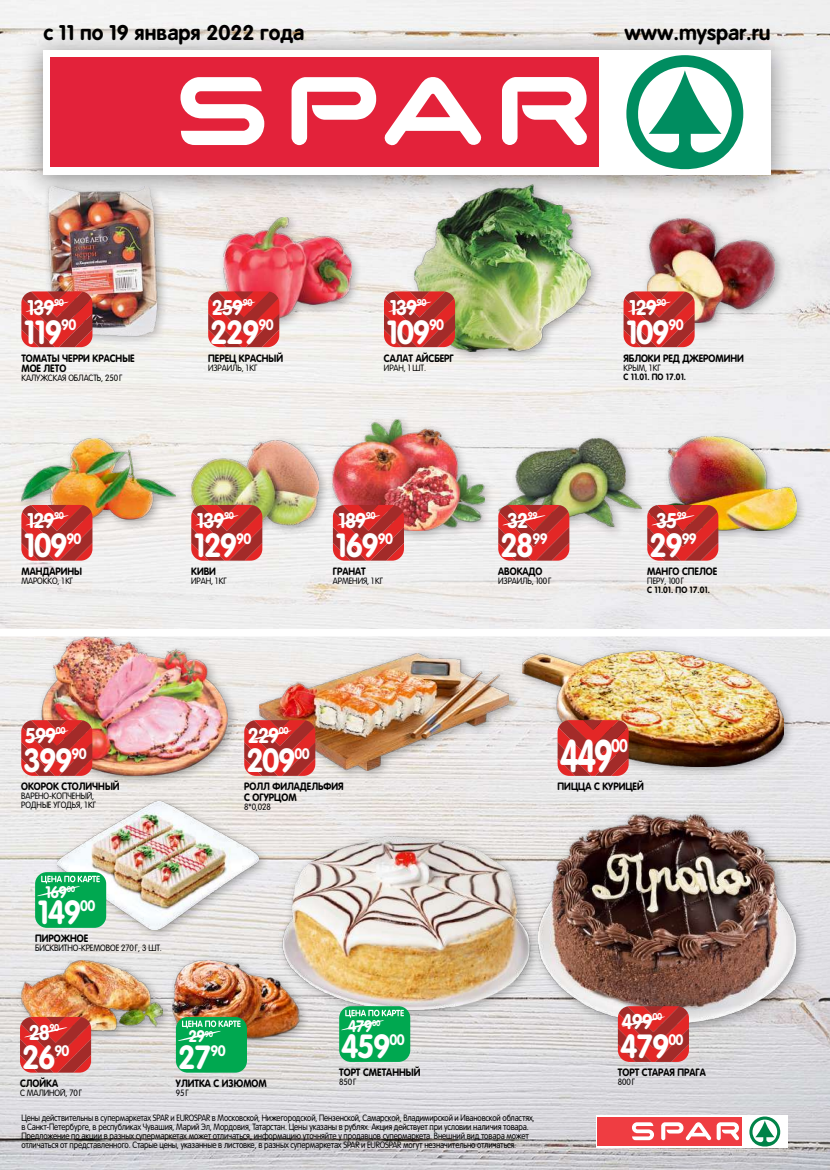
<style>
.page{position:relative;width:830px;height:1170px;background:#fff}
.page>*{position:absolute;margin:0;border:0;box-sizing:border-box;transform-origin:0 0}
.t1{font:45px "Rotonda Spar";color:#fff;scale:.75 1}
.t2{font:33px "Rotonda Spar";letter-spacing:-.05em;color:#fff;scale:.92 1}
.t3{font:21px "Rotonda Spar";letter-spacing:-.05em;color:#fff;scale:.92 1}
.t4{font:21px "Rotonda";color:#000}
.t5{font:18px "Rotonda Spar";color:#fff;scale:.85 1}
.t6{font:16.5px "Rotonda Spar";letter-spacing:-.05em;color:#fff;scale:.92 1}
.t7{font:10.5px/10.5px "Rotonda Spar";color:#000;scale:.91 1}
.t8{font:9px/9px "Rotonda C";letter-spacing:-.02em;color:#000;scale:.88 1}
.t9{font:9px/9px "Rotonda C";letter-spacing:-.02em;color:#000;scale:.91 1}
.t10{font:9px "Rotonda Spar";color:#000;scale:.91 1}
</style>
<div class="page">
<img style="left:0;top:0;width:829px;height:1169px">
<div style="left:33px;top:631px;width:207px;height:156px;background:#000;opacity:.3"></div>
<img style="left:35px;top:636px;width:193px;height:139px">
<div style="left:254px;top:647px;width:266px;height:134px;background:#000;opacity:.3"></div>
<img style="left:259px;top:653px;width:249px;height:117px">
<div style="left:516px;top:644px;width:278px;height:134px;background:#000;opacity:.3"></div>
<img style="left:522px;top:650px;width:261px;height:116px">
<div style="left:16px;top:954px;width:158px;height:99px;background:#000;opacity:.3"></div>
<img style="left:21px;top:960px;width:142px;height:81px">
<div style="left:166px;top:954px;width:144px;height:98px;background:#000;opacity:.3"></div>
<img style="left:172px;top:960px;width:127px;height:81px">
<div style="left:52px;top:796px;width:218px;height:144px;background:#000;opacity:.3"></div>
<img style="left:58px;top:801px;width:201px;height:128px">
<img style="left:266px;top:830px;width:266px;height:190px">
<div style="left:532px;top:808px;width:275px;height:227px;background:#000;opacity:.3"></div>
<img style="left:538px;top:814px;width:257px;height:209px">
<div style="left:42px;top:181px;width:126px;height:166px;background:#000;opacity:.3"></div>
<img style="left:46px;top:202px;width:112px;height:134px">
<div style="left:217px;top:212px;width:145px;height:122px;background:#000;opacity:.3"></div>
<img style="left:223px;top:218px;width:128px;height:104px">
<div style="left:408px;top:179px;width:194px;height:185px;background:#000;opacity:.3"></div>
<img style="left:414px;top:202px;width:176px;height:150px">
<div style="left:640px;top:212px;width:146px;height:122px;background:#000;opacity:.3"></div>
<img style="left:646px;top:218px;width:128px;height:104px">
<div style="left:16px;top:433px;width:170px;height:99px;background:#000;opacity:.3"></div>
<img style="left:21px;top:438px;width:155px;height:82px">
<div style="left:185px;top:435px;width:145px;height:102px;background:#000;opacity:.3"></div>
<img style="left:191px;top:440px;width:128px;height:86px">
<div style="left:326px;top:414px;width:169px;height:128px;background:#000;opacity:.3"></div>
<img style="left:333px;top:419px;width:151px;height:111px">
<div style="left:493px;top:433px;width:159px;height:106px;background:#eee"></div>
<img style="left:498px;top:438px;width:143px;height:90px">
<div style="left:642px;top:430px;width:165px;height:112px;background:#000;opacity:.3"></div>
<img style="left:647px;top:436px;width:148px;height:95px">
<svg style="left:21px;top:720px;width:71px;height:55px;background:#c43331"></svg>
<svg style="left:557px;top:720px;width:71px;height:55px;background:#c3302e"></svg>
<svg style="left:244px;top:720px;width:71px;height:55px;background:#c53331"></svg>
<svg style="left:21px;top:291px;width:71px;height:56px;background:#c53533"></svg>
<svg style="left:21px;top:505px;width:71px;height:55px;background:#c53431"></svg>
<svg style="left:208px;top:291px;width:71px;height:56px;background:#c53332"></svg>
<svg style="left:191px;top:505px;width:71px;height:55px;background:#c43431"></svg>
<svg style="left:384px;top:291px;width:71px;height:56px;background:#c43431"></svg>
<svg style="left:333px;top:505px;width:71px;height:55px;background:#c53231"></svg>
<svg style="left:623px;top:291px;width:71px;height:56px;background:#c63634"></svg>
<svg style="left:498px;top:505px;width:71px;height:55px;background:#c53431"></svg>
<svg style="left:647px;top:505px;width:71px;height:55px;background:#c53330"></svg>
<svg style="left:617px;top:1006px;width:71px;height:55px;background:#c43433"></svg>
<svg style="left:20px;top:1016px;width:71px;height:56px;background:#c53431"></svg>
<div style="left:176px;top:1016px;width:71px;height:56px;background:#00a850;border-radius:12px"></div>
<svg style="left:177px;top:1020px;width:63px;height:20px"></svg>
<div style="left:339px;top:1006px;width:71px;height:55px;background:#00a850;border-radius:12px"></div>
<svg style="left:340px;top:1009px;width:64px;height:21px"></svg>
<div style="left:35px;top:872px;width:71px;height:55px;background:#00a850;border-radius:12px"></div>
<svg style="left:37px;top:875px;width:63px;height:21px"></svg>
<svg style="left:595px;top:1114px;width:192px;height:33px"></svg>
<div style="left:597px;top:1116px;width:144px;height:29px;background:#ef3d42"></div>
<svg style="left:632px;top:1122px;width:21px;height:18px"></svg>
<svg style="left:661px;top:1122px;width:77px;height:18px"></svg>
<svg style="left:749px;top:1116px;width:30px;height:30px"></svg>
<div style="left:19px;top:30px;width:775px;height:172px;background:#000;opacity:.45"></div>
<div style="left:43px;top:50px;width:727px;height:124px;background:#fff"></div>
<div style="left:50px;top:57px;width:548px;height:110px;background:#e3223a"></div>
<svg style="left:384px;top:77px;width:97px;height:69px"></svg>
<svg style="left:180px;top:77px;width:84px;height:68px"></svg>
<svg style="left:502px;top:77px;width:85px;height:68px"></svg>
<svg style="left:291px;top:77px;width:85px;height:68px"></svg>
<svg style="left:626px;top:55px;width:117px;height:115px"></svg>
<div style="left:0;top:629px;width:829px;height:7px;background:#fff"></div>
<h3 class="t4" style="left:44px;top:21px;width:262px">с 11 по 19 января 2022 года</h3>
<h3 class="t4" style="left:624px;top:21px;width:148px">www.myspar.ru</h3>
<h3 class="t3" style="left:27px;top:295px;width:42px">139<sup>90</sup></h3>
<h3 class="t3" style="left:212px;top:295px;width:46px">259<sup>90</sup></h3>
<h3 class="t3" style="left:389px;top:295px;width:42px">139<sup>90</sup></h3>
<h3 class="t3" style="left:628px;top:295px;width:42px">129<sup>90</sup></h3>
<h2 class="t2" style="left:23px;top:313px;width:59px">119<sup>90</sup></h2>
<h2 class="t2" style="left:210px;top:313px;width:70px">229<sup>90</sup></h2>
<h2 class="t2" style="left:386px;top:313px;width:65px">109<sup>90</sup></h2>
<h2 class="t2" style="left:625px;top:313px;width:65px">109<sup>90</sup></h2>
<p class="t7" style="left:21px;top:352px;width:126px">ТОМАТЫ ЧЕРРИ КРАСНЫЕ<br>МОЕ ЛЕТО</p>
<p class="t9" style="left:21px;top:373px;width:113px">КАЛУЖСКАЯ ОБЛАСТЬ, 250Г</p>
<p class="t7" style="left:208px;top:352px;width:84px">ПЕРЕЦ КРАСНЫЙ</p>
<p class="t9" style="left:208px;top:363px;width:56px">ИЗРАИЛЬ, 1КГ</p>
<p class="t7" style="left:384px;top:352px;width:78px">САЛАТ АЙСБЕРГ</p>
<p class="t9" style="left:384px;top:363px;width:48px">ИРАН, 1 ШТ.</p>
<p class="t7" style="left:623px;top:352px;width:134px">ЯБЛОКИ РЕД ДЖЕРОМИНИ</p>
<p class="t9" style="left:623px;top:363px;width:42px">КРЫМ, 1КГ</p>
<p class="t10" style="left:623px;top:371px;width:70px">С 11.01. ПО 17.01.</p>
<h3 class="t3" style="left:27px;top:508px;width:42px">129<sup>90</sup></h3>
<h3 class="t3" style="left:196px;top:508px;width:42px">139<sup>90</sup></h3>
<h3 class="t3" style="left:338px;top:508px;width:42px">189<sup>90</sup></h3>
<h3 class="t3" style="left:506px;top:508px;width:35px">32<sup>99</sup></h3>
<h3 class="t3" style="left:655px;top:508px;width:35px">35<sup>99</sup></h3>
<h2 class="t2" style="left:23px;top:526px;width:65px">109<sup>90</sup></h2>
<h2 class="t2" style="left:193px;top:526px;width:65px">129<sup>90</sup></h2>
<h2 class="t2" style="left:335px;top:526px;width:65px">169<sup>90</sup></h2>
<h2 class="t2" style="left:500px;top:526px;width:53px">28<sup>99</sup></h2>
<h2 class="t2" style="left:649px;top:526px;width:53px">29<sup>99</sup></h2>
<p class="t7" style="left:21px;top:566px;width:68px">МАНДАРИНЫ</p>
<p class="t9" style="left:21px;top:576px;width:59px">МАРОККО, 1КГ</p>
<p class="t7" style="left:191px;top:566px;width:29px">КИВИ</p>
<p class="t9" style="left:191px;top:576px;width:41px">ИРАН, 1КГ</p>
<p class="t7" style="left:333px;top:566px;width:38px">ГРАНАТ</p>
<p class="t9" style="left:333px;top:576px;width:57px">АРМЕНИЯ, 1КГ</p>
<p class="t7" style="left:498px;top:566px;width:50px">АВОКАДО</p>
<p class="t9" style="left:498px;top:576px;width:60px">ИЗРАИЛЬ, 100Г</p>
<p class="t7" style="left:647px;top:566px;width:78px">МАНГО СПЕЛОЕ</p>
<p class="t9" style="left:647px;top:576px;width:42px">ПЕРУ, 100Г</p>
<p class="t10" style="left:647px;top:584px;width:70px">С 11.01. ПО 17.01.</p>
<h3 class="t3" style="left:25px;top:723px;width:46px">599<sup>00</sup></h3>
<h3 class="t3" style="left:248px;top:723px;width:46px">229<sup>00</sup></h3>
<h2 class="t2" style="left:23px;top:741px;width:70px">399<sup>90</sup></h2>
<h2 class="t2" style="left:246px;top:741px;width:70px">209<sup>00</sup></h2>
<p class="t7" style="left:21px;top:781px;width:110px">ОКОРОК СТОЛИЧНЫЙ</p>
<p class="t9" style="left:21px;top:791px;width:84px">ВАРЕНО-КОПЧЕНЫЙ,<br>РОДНЫЕ УГОДЬЯ, 1КГ</p>
<p class="t7" style="left:244px;top:781px;width:110px">РОЛЛ ФИЛАДЕЛЬФИЯ<br>С ОГУРЦОМ</p>
<p class="t9" style="left:244px;top:802px;width:31px">8*0,028</p>
<h3 class="t6" style="left:45px;top:882px;width:34px">169<sup>00</sup></h3>
<h2 class="t2" style="left:37px;top:893px;width:65px">149<sup>00</sup></h2>
<p class="t7" style="left:35px;top:933px;width:60px">ПИРОЖНОЕ</p>
<p class="t9" style="left:35px;top:943px;width:141px">БИСКВИТНО-КРЕМОВОЕ 270Г, 3 ШТ.</p>
<h3 class="t3" style="left:29px;top:1020px;width:35px">28<sup>90</sup></h3>
<h2 class="t2" style="left:22px;top:1038px;width:53px">26<sup>90</sup></h2>
<p class="t7" style="left:20px;top:1077px;width:43px">СЛОЙКА</p>
<p class="t9" style="left:20px;top:1088px;width:70px">С МАЛИНОЙ, 70Г</p>
<h3 class="t6" style="left:188px;top:1026px;width:28px">29<sup>90</sup></h3>
<h2 class="t2" style="left:178px;top:1038px;width:53px">27<sup>90</sup></h2>
<p class="t7" style="left:176px;top:1077px;width:101px">УЛИТКА С ИЗЮМОМ</p>
<p class="t9" style="left:176px;top:1088px;width:16px">95Г</p>
<h3 class="t6" style="left:348px;top:1016px;width:37px">479<sup>00</sup></h3>
<h2 class="t2" style="left:341px;top:1027px;width:70px">459<sup>00</sup></h2>
<p class="t7" style="left:339px;top:1067px;width:91px">ТОРТ СМЕТАННЫЙ</p>
<p class="t9" style="left:339px;top:1077px;width:21px">850Г</p>
<h1 class="t1" style="left:559px;top:730px;width:73px">449</h1>
<h3 class="t5" style="left:611px;top:735px;width:21px">00</h3>
<p class="t7" style="left:557px;top:781px;width:96px">ПИЦЦА С КУРИЦЕЙ</p>
<h3 class="t3" style="left:621px;top:1009px;width:46px">499<sup>00</sup></h3>
<h2 class="t2" style="left:619px;top:1027px;width:70px">479<sup>00</sup></h2>
<p class="t7" style="left:617px;top:1067px;width:98px">ТОРТ СТАРАЯ ПРАГА</p>
<p class="t9" style="left:617px;top:1077px;width:21px">800Г</p>
<p class="t8" style="left:21px;top:1113px;width:584px">Цены действительны в супермаркетах SPAR и EUROSPAR в Московской, Нижегородской, Пензенской, Самарской, Владимирской и Ивановской областях, в Санкт-Петербурге, в республиках Чувашия, Марий Эл, Мордовия, Татарстан. Цены указаны в рублях. Акция действует при условии наличия товара.<br>Предложение по акции в разных супермаркетах может отличаться, информацию уточняйте у продавцов супермаркета. Внешний вид товара может отличаться от представленного. Старые цены, указанные в листовке, в разных супермаркетах SPAR и EUROSPAR могут незначительно отличаться.</p>
</div>
